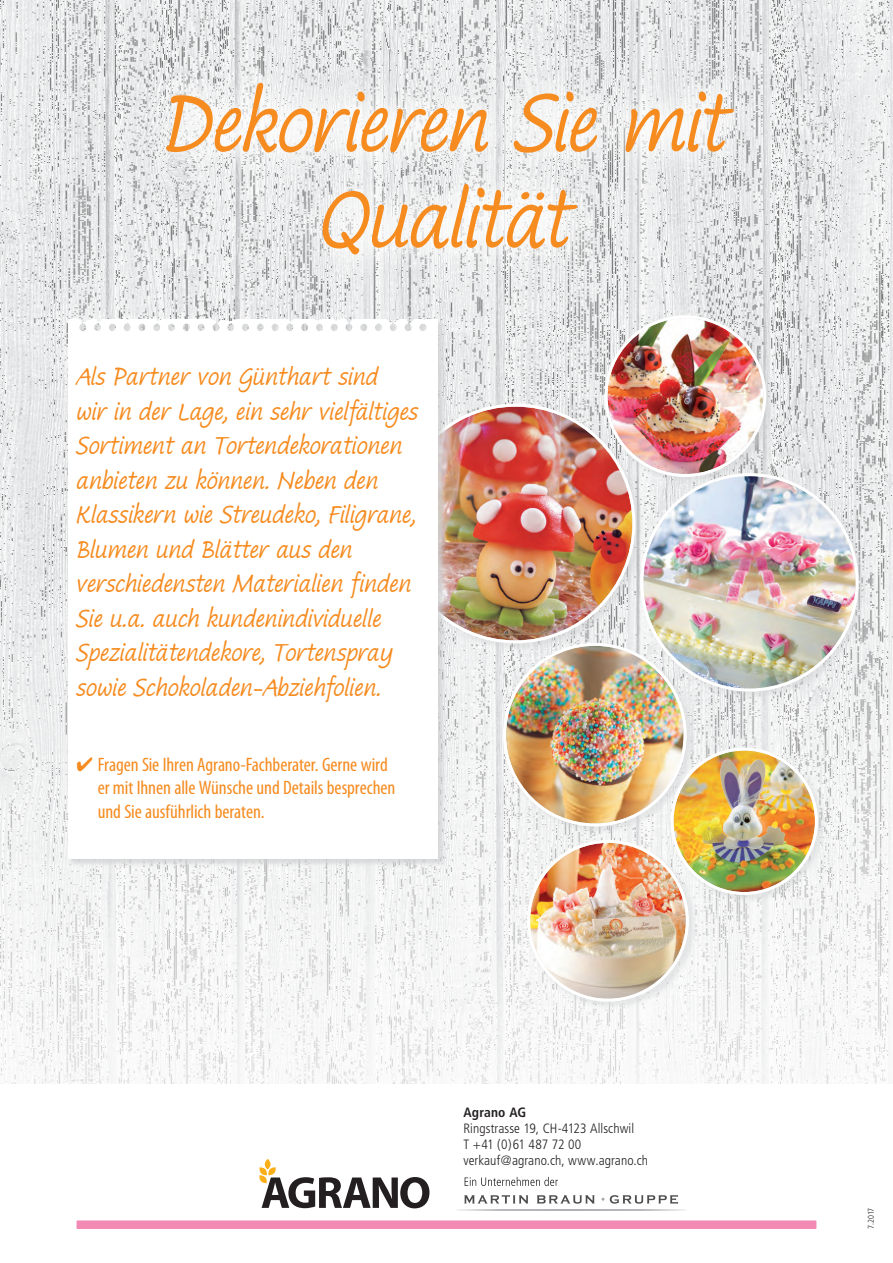
<style>
.page{position:relative;width:893px;height:1263px;background:#fff}
.page>*{position:absolute;margin:0;border:0;box-sizing:border-box;transform-origin:0 0}
.t1{font:italic 120px/96px "Bradley Texting Pro";letter-spacing:-.015em;color:#f68b1f;text-align:center}
.t2{font:italic 36px/34.5px "Bradley Texting Pro";color:#f68b1f}
.t3{font:condensed 19.5px/23.4px "Myriad Pro";letter-spacing:-.005em;color:#f68b1f}
.t4{font:300 condensed 13.5px/16.2px "Frutiger";letter-spacing:.005em;color:#231f20}
.t5{font:700 condensed 13.5px "Frutiger";letter-spacing:.01em;color:#231f20}
.t6{font:300 condensed 8.25px "Frutiger";color:#231f20}
</style>
<div class="page">
<img style="left:0;top:0;width:893px;height:1084px">
<svg style="left:259px;top:1159px;width:170px;height:49px"></svg>
<svg style="left:465px;top:1177px;width:93px;height:9px"></svg>
<svg style="left:464px;top:1195px;width:64px;height:8px"></svg>
<svg style="left:537px;top:1195px;width:58px;height:9px"></svg>
<svg style="left:601px;top:1195px;width:77px;height:9px"></svg>
<hr style="left:457px;top:1209px;width:229px;height:2px;background:#a8a9ad;border-radius:50%">
<div style="left:77px;top:1220px;width:739px;height:9px;background:#f38ab4"></div>
<svg style="left:137px;top:53px;width:626px;height:231px;fill:#eceded"></svg>
<div style="left:395px;top:403px;width:249px;height:249px;background:#cfd1d2;opacity:.45"></div>
<img style="left:447px;top:407px;width:185px;height:233px">
<div style="left:640px;top:473px;width:227px;height:227px;background:#cfd1d2;opacity:.45"></div>
<img style="left:643px;top:476px;width:213px;height:213px;border-radius:106px">
<div style="left:604px;top:315px;width:171px;height:171px;background:#cfd1d2;opacity:.45"></div>
<img style="left:607px;top:318px;width:156px;height:156px;border-radius:78px">
<div style="left:604px;top:315px;width:162px;height:162px;border:3px solid #fff;border-radius:50%"></div>
<div style="left:503px;top:642px;width:192px;height:193px;background:#cfd1d2;opacity:.45"></div>
<img style="left:506px;top:646px;width:178px;height:177px;border-radius:89px">
<div style="left:670px;top:747px;width:157px;height:157px;background:#cfd1d2;opacity:.45"></div>
<img style="left:673px;top:750px;width:142px;height:142px;border-radius:71px">
<div style="left:670px;top:747px;width:148px;height:148px;border:3px solid #fff;border-radius:50%"></div>
<div style="left:68px;top:319px;width:379px;height:548px;background:#cfd1d2;opacity:.75"></div>
<svg style="left:68px;top:319px;width:370px;height:540px"></svg>
<div style="left:527px;top:839px;width:171px;height:171px;background:#cfd1d2;opacity:.45"></div>
<img style="left:530px;top:843px;width:156px;height:156px;border-radius:78px">
<div style="left:527px;top:840px;width:162px;height:162px;border:3px solid #fff;border-radius:50%"></div>
<h1 class="t1" style="left:163px;top:78px;width:568px">Dekorieren Sie mit<br>Qualität</h1>
<p class="t2" style="left:77px;top:360px;width:343px">Als Partner von Günthart sind<br>wir in der Lage, ein sehr vielfältiges Sortiment an Tortendekorationen anbieten zu können. Neben den Klassikern wie Streudeko, Filigrane, Blumen und Blätter aus den verschiedensten Materialien finden Sie u.a. auch kundenindividuelle Spezialitätendekore, Tortenspray sowie Schokoladen-Abziehfolien.</p>
<p class="t3" style="left:98px;top:753px;width:299px;text-indent:-21px">✔ Fragen Sie Ihren Agrano-Fachberater. Gerne wird er mit Ihnen alle Wünsche und Details besprechen und Sie ausführlich beraten.</p>
<p class="t5" style="left:463px;top:1104px;width:64px">Agrano AG</p>
<p class="t4" style="left:463px;top:1120px;width:186px">Ringstrasse 19, CH-4123 Allschwil<br>T +41 (0)61 487 72 00 verkauf@agrano.ch, www.agrano.ch</p>
<p class="t6" style="left:866px;top:1229px;width:23px;rotate:-90deg">7.2017</p>
</div>
